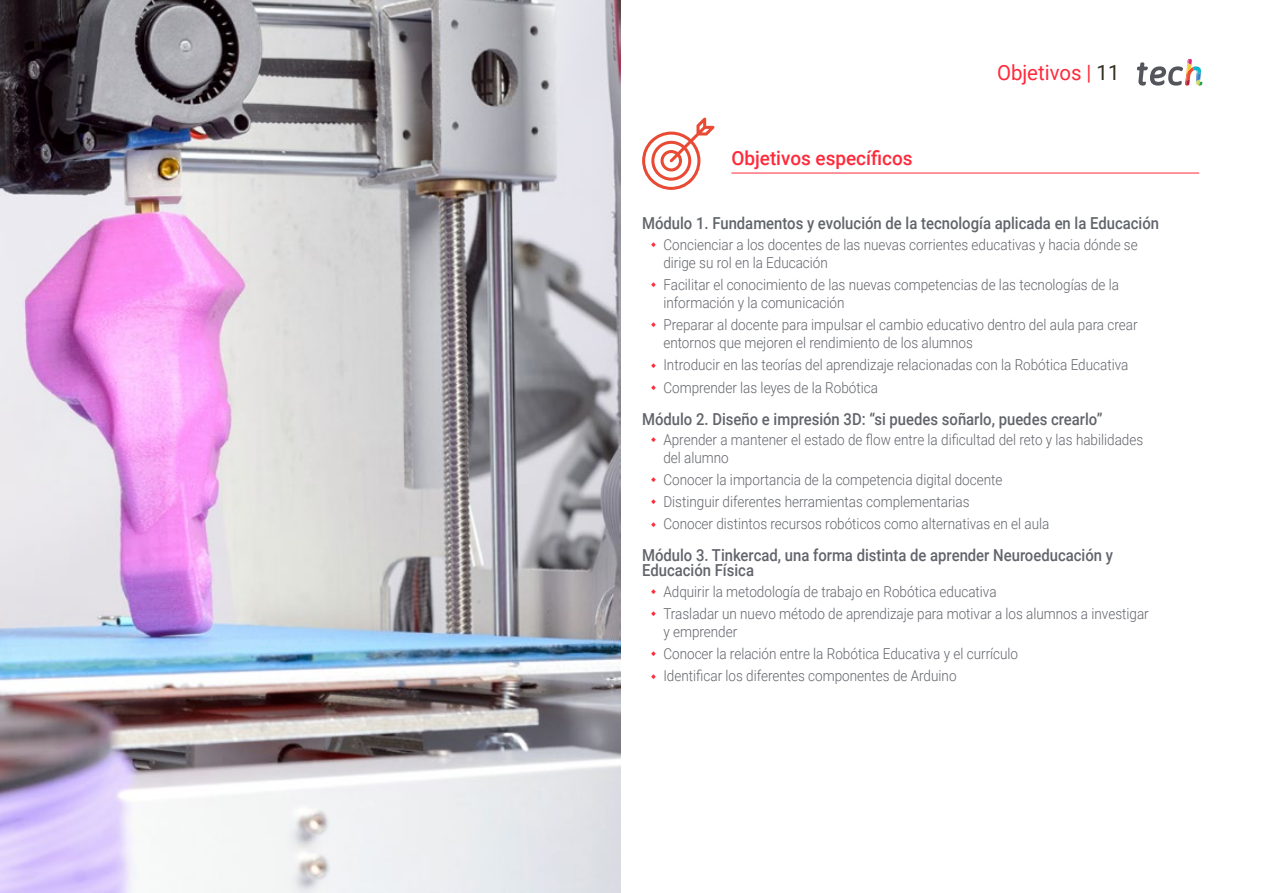
<style>
.page{position:relative;width:1263px;height:893px;background:#fff}
.page>*{position:absolute;margin:0;border:0;box-sizing:border-box;transform-origin:0 0}
.t1{font:21px "Roboto";color:#ff293a}
.t2{font:500 19.5px "Roboto";color:#ff293a}
.t3{font:500 16.5px/15px "Roboto";color:#61646a;scale:.9 1}
.t4{font:300 15px/22.2px "Roboto";color:#61646a;scale:.9 1}
.s1{color:#312e20}
</style>
<div class="page">
<hr style="left:731px;top:173px;width:468px;height:1px;background:#ff293a">
<img style="left:0;top:0;width:621px;height:893px">
<svg style="left:1137px;top:59px;width:65px;height:27px"></svg>
<svg style="left:642px;top:117px;width:72px;height:73px"></svg>
<h2 class="t2" style="left:731px;top:144px;width:183px">Objetivos específicos</h2>
<h1 class="t1" style="left:997px;top:57px;width:124px">Objetivos | <span class="s1">11</span></h1>
<p class="t3" style="left:642px;top:215px;width:576px">Módulo 1. Fundamentos y evolución de la tecnología aplicada en la Educación</p>
<p class="t4" style="left:663px;top:235px;width:529px;line-height:18px">Concienciar a los docentes de las nuevas corrientes educativas y hacia dónde se dirige su rol en la Educación</p>
<p class="t4" style="left:663px;top:275px;width:508px;line-height:18px">Facilitar el conocimiento de las nuevas competencias de las tecnologías de la información y la comunicación</p>
<p class="t4" style="left:663px;top:315px;width:528px;line-height:18px">Preparar al docente para impulsar el cambio educativo dentro del aula para crear entornos que mejoren el rendimiento de los alumnos</p>
<p class="t4" style="left:663px;top:353px;width:518px">Introducir en las teorías del aprendizaje relacionadas con la Robótica Educativa<br>Comprender las leyes de la Robótica</p>
<p class="t3" style="left:642px;top:411px;width:513px">Módulo 2. Diseño e impresión 3D: “si puedes soñarlo, puedes crearlo”</p>
<p class="t4" style="left:663px;top:430px;width:535px;line-height:18px">Aprender a mantener el estado de flow entre la dificultad del reto y las habilidades del alumno</p>
<p class="t4" style="left:663px;top:468px;width:430px">Conocer la importancia de la competencia digital docente<br>Distinguir diferentes herramientas complementarias<br>Conocer distintos recursos robóticos como alternativas en el aula</p>
<p class="t3" style="left:642px;top:547px;width:525px">Módulo 3. Tinkercad, una forma distinta de aprender Neuroeducación y<br>Educación Física</p>
<p class="t4" style="left:663px;top:580px;width:541px">Adquirir la metodología de trabajo en Robótica educativa<br>Trasladar un nuevo método de aprendizaje para motivar a los alumnos a investigar</p>
<p class="t4" style="left:663px;top:620px;width:396px">y emprender<br>Conocer la relación entre la Robótica Educativa y el currículo<br>Identificar los diferentes componentes de Arduino</p>
</div>
